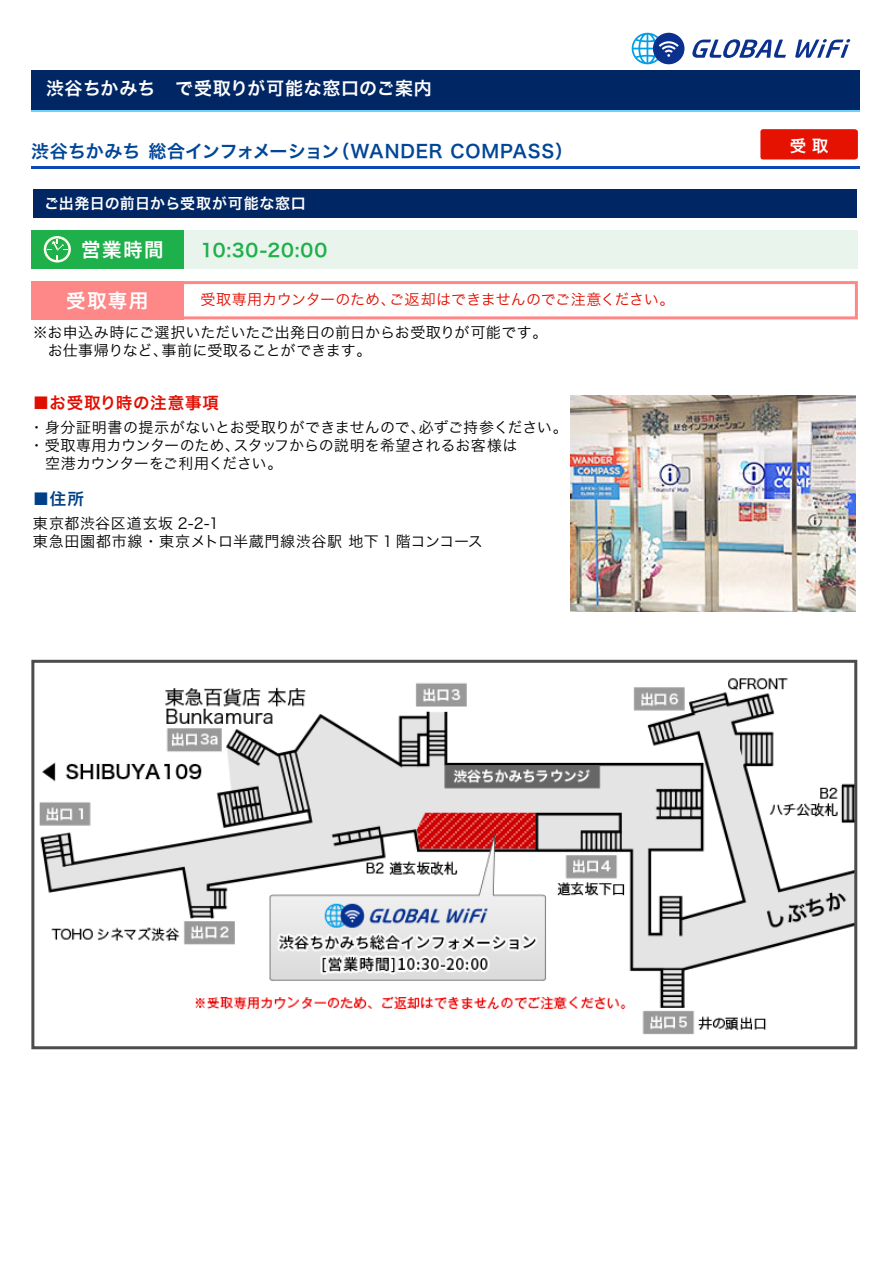
<style>
.page{position:relative;width:894px;height:1264px;background:#fff}
.page>*{position:absolute;margin:0;border:0;box-sizing:border-box;transform-origin:0 0}
.t1{font:19.5px "Hira Kaku Pro W6";letter-spacing:.075em;color:#fff}
.t2{font:18px "Hira Kaku Pro W6";letter-spacing:.015em;color:#004697}
.t3{font:18px "Hira Kaku Pro W6";letter-spacing:.025em;color:#fff}
.t4{font:18px "Hira Kaku Pro W6";letter-spacing:.04em;color:#1eb04a}
.t5{font:16.5px "Hira Kaku Pro W6";letter-spacing:.04em;color:#e00e00}
.t6{font:16.5px "Hira Kaku Pro W6";color:#004089}
.t7{font:16.5px "Hira Kaku Pro W6";color:#fff}
.t8{font:15px/18px "Hira Kaku Pro W3";letter-spacing:.01em;color:#000}
.t9{font:15px/18px "Hira Kaku Pro W3";letter-spacing:.035em;color:#000}
.t10{font:15px "Hira Kaku Pro W3";color:#e00e00}
.t11{font:15px "Hira Kaku Pro W6";letter-spacing:.025em;color:#fff}
.t12{font:15px "Hira Kaku Pro W3";letter-spacing:-.03em;color:#000}
</style>
<div class="page">
<img style="left:39px;top:678px;width:813px;height:357px">
<div style="left:31px;top:659px;width:825px;height:389px;border:3px solid #4c4c4c"></div>
<div style="left:760px;top:129px;width:97px;height:30px;background:#e51202"></div>
<hr style="left:31px;top:166px;width:828px;height:2px;background:#0c4ab7">
<hr style="left:31px;top:109px;width:828px;height:3px;background:#6ad2fd">
<div style="left:184px;top:230px;width:673px;height:38px;background:#e9f4ed"></div>
<div style="left:31px;top:70px;width:828px;height:39px;background:#002664"></div>
<div style="left:31px;top:230px;width:153px;height:38px;background:#1eb04a"></div>
<svg style="left:44px;top:236px;width:27px;height:26px"></svg>
<svg style="left:184px;top:281px;width:673px;height:38px"></svg>
<div style="left:31px;top:281px;width:153px;height:38px;background:#fe8787"></div>
<svg style="left:692px;top:39px;width:93px;height:19px"></svg>
<svg style="left:795px;top:39px;width:55px;height:19px"></svg>
<div style="left:652px;top:33px;width:32px;height:31px;background:#0b308e;border-radius:50%"></div>
<svg style="left:631px;top:33px;width:47px;height:31px"></svg>
<img style="left:570px;top:395px;width:285px;height:216px">
<div style="left:33px;top:189px;width:823px;height:29px;background:#002664"></div>
<p class="t3" style="left:46px;top:72px;width:387px">渋谷ちかみち　で受取りが可能な窓口のご案内</p>
<p class="t2" style="left:31px;top:135px;width:543px">渋谷ちかみち 総合インフォメーション（WANDER COMPASS）</p>
<p class="t11" style="left:44px;top:189px;width:263px">ご出発日の前日から受取が可能な窓口</p>
<h1 class="t1" style="left:81px;top:232px;width:84px">営業時間</h1>
<h1 class="t1" style="left:66px;top:283px;width:84px">受取専用</h1>
<p class="t4" style="left:200px;top:233px;width:128px">10:30-20:00</p>
<p class="t10" style="left:200px;top:286px;width:475px">受取専用カウンターのため、ご返却はできませんのでご注意ください。</p>
<p class="t8" style="left:48px;top:322px;width:501px;text-indent:-15px">※お申込み時にご選択いただいたご出発日の前日からお受取りが可能です。お仕事帰りなど、事前に受取ることができます。</p>
<p class="t5" style="left:33px;top:388px;width:187px">■お受取り時の注意事項</p>
<p class="t8" style="left:29px;top:417px;width:540px">・身分証明書の提示がないとお受取りができませんので、必ずご持参ください。</p>
<p class="t8" style="left:29px;top:435px;width:489px">・受取専用カウンターのため、スタッフからの説明を希望されるお客様は</p>
<p class="t12" style="left:45px;top:450px;width:239px">空港カウンターをご利用ください。</p>
<p class="t6" style="left:33px;top:484px;width:53px">■住所</p>
<p class="t9" style="left:33px;top:513px;width:451px">東京都渋谷区道玄坂 2-2-1<br>東急田園都市線・東京メトロ半蔵門線渋谷駅 地下 1 階コンコース</p>
<p class="t7" style="left:789px;top:130px;width:40px">受 取</p>
</div>
